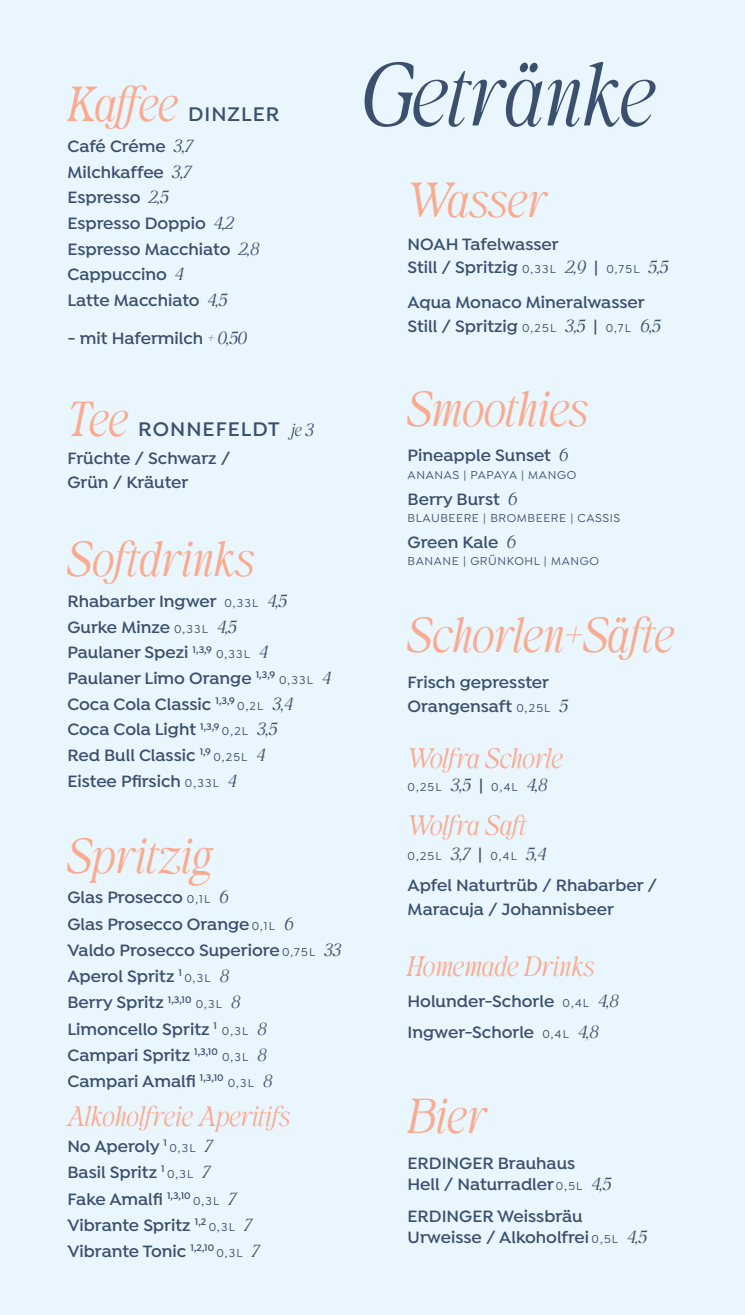
<style>
.page{position:relative;width:745px;height:1315px;background:#fff}
.page>*{position:absolute;margin:0;border:0;box-sizing:border-box;transform-origin:0 0}
.t1{font:88.73px "Behind The Nineties It";color:#3b506d}
.t2{font:49px "Behind The Nineties It";color:#faaa8f}
.t3{font:28px "Behind The Nineties It";color:#faaa8f}
.t4{font:600 21px "Isidora";letter-spacing:.05em;color:#3b506d}
.t5{font:600 17.5px/25.7px "Isidora";color:#3b506d}
.t6{font:500 12.25px "Isidora Sans";letter-spacing:.1em;color:#3b506d}
.t7{font:500 12.25px "Isidora Sans";letter-spacing:.05em;color:#3e516d}
.s1{font-family:"Behind The Nineties It";font-weight:400}
.s2{font-family:"Behind The Nineties It";font-weight:400;font-size:17.5px}
.s3{font-family:"Isidora Sans";font-weight:500;font-size:12.25px}
.s4{font-family:"Isidora";font-weight:600;font-size:17.5px}
</style>
<div class="page">
<div style="left:0;top:0;width:744px;height:1315px;background:#eaf6fe"></div>
<h2 class="t2" style="left:67px;top:72px;width:112px">Kaffee</h2>
<p class="t4" style="left:188px;top:102px;width:93px">DINZLER</p>
<p class="t5" style="left:67px;top:134px;width:193px">Café Créme <span class="s1">3,7<br></span>Milchkaffee <span class="s1">3,7<br></span>Espresso <span class="s1">2,5<br></span>Espresso Doppio <span class="s1">4,2<br></span>Espresso Macchiato <span class="s1">2,8<br></span>Cappuccino <span class="s1">4<br></span>Latte Macchiato <span class="s1">4,5</span></p>
<p class="t5" style="left:67px;top:326px;width:181px">- mit Hafermilch <span class="s1">+ 0,50</span></p>
<h2 class="t2" style="left:67px;top:386px;width:62px">Tee</h2>
<p class="t4" style="left:138px;top:416px;width:177px">RONNEFELDT <span class="s2">je 3</span></p>
<p class="t5" style="left:67px;top:447px;width:164px;line-height:24px">Früchte / Schwarz /<br>Grün / Kräuter</p>
<h2 class="t2" style="left:67px;top:527px;width:188px">Softdrinks</h2>
<p class="t5" style="left:67px;top:589px;width:221px">Rhabarber Ingwer <span class="s3">0,33L</span> <span class="s1">4,5<br></span>Gurke Minze <span class="s3">0,33L</span> <span class="s1">4,5<br></span>Paulaner Spezi <sup>1,3,9</sup></p>
<p class="t6" style="left:216px;top:647px;width:53px">0,33L <span class="s2">4</span></p>
<p class="t5" style="left:67px;top:666px;width:209px">Paulaner Limo Orange <sup>1,3,9</sup></p>
<p class="t6" style="left:279px;top:673px;width:53px">0,33L <span class="s2">4</span></p>
<p class="t5" style="left:67px;top:692px;width:169px">Coca Cola Classic <sup>1,3,9</sup></p>
<p class="t6" style="left:237px;top:699px;width:57px">0,2L <span class="s2">3,4</span></p>
<p class="t5" style="left:67px;top:717px;width:153px">Coca Cola Light <sup>1,3,9</sup></p>
<p class="t6" style="left:222px;top:724px;width:57px">0,2L <span class="s2">3,5</span></p>
<p class="t5" style="left:67px;top:743px;width:145px">Red Bull Classic <sup>1,9</sup></p>
<p class="t6" style="left:213px;top:750px;width:53px">0,25L <span class="s2">4</span></p>
<p class="t5" style="left:67px;top:769px;width:170px">Eistee Pfirsich <span class="s3">0,33L</span> <span class="s1">4</span></p>
<h2 class="t2" style="left:67px;top:823px;width:146px">Spritzig</h2>
<p class="t5" style="left:67px;top:885px;width:275px;line-height:26.2px">Glas Prosecco <span class="s3">0,1L</span> <span class="s1">6<br></span>Glas Prosecco Orange <span class="s3">0,1L</span> <span class="s1">6<br></span>Valdo Prosecco Superiore <span class="s3">0,75L</span> <span class="s1">33<br></span>Aperol Spritz <sup>1</sup></p>
<p class="t6" style="left:184px;top:971px;width:46px">0,3L <span class="s2">8</span></p>
<p class="t5" style="left:67px;top:990px;width:125px">Berry Spritz <sup>1,3,10</sup></p>
<p class="t6" style="left:195px;top:997px;width:46px">0,3L <span class="s2">8</span></p>
<p class="t5" style="left:67px;top:1017px;width:151px">Limoncello Spritz <sup>1</sup></p>
<p class="t6" style="left:222px;top:1023px;width:46px">0,3L <span class="s2">8</span></p>
<p class="t5" style="left:67px;top:1043px;width:152px">Campari Spritz <sup>1,3,10</sup></p>
<p class="t6" style="left:222px;top:1050px;width:46px">0,3L <span class="s2">8</span></p>
<p class="t5" style="left:67px;top:1069px;width:157px">Campari Amalfi <sup>1,3,10</sup></p>
<p class="t6" style="left:227px;top:1076px;width:46px">0,3L <span class="s2">8</span></p>
<h3 class="t3" style="left:67px;top:1097px;width:224px">Alkoholfreie Aperitifs</h3>
<p class="t5" style="left:67px;top:1134px;width:101px">No Aperoly <sup>1</sup></p>
<p class="t6" style="left:169px;top:1141px;width:44px">0,3L <span class="s2">7</span></p>
<p class="t5" style="left:67px;top:1160px;width:99px">Basil Spritz <sup>1</sup></p>
<p class="t6" style="left:167px;top:1167px;width:44px">0,3L <span class="s2">7</span></p>
<p class="t5" style="left:67px;top:1186px;width:125px">Fake Amalfi <sup>1,3,10</sup></p>
<p class="t6" style="left:193px;top:1193px;width:44px">0,3L <span class="s2">7</span></p>
<p class="t5" style="left:67px;top:1213px;width:140px">Vibrante Spritz <sup>1,2</sup></p>
<p class="t6" style="left:208px;top:1219px;width:44px">0,3L <span class="s2">7</span></p>
<p class="t5" style="left:67px;top:1239px;width:148px">Vibrante Tonic <sup>1,2,10</sup></p>
<p class="t6" style="left:216px;top:1246px;width:44px">0,3L <span class="s2">7</span></p>
<h1 class="t1" style="left:361px;top:36px;width:295px">Getränke</h1>
<h2 class="t2" style="left:407px;top:168px;width:140px">Wasser</h2>
<p class="t5" style="left:407px;top:232px;width:262px;line-height:24px">NOAH Tafelwasser<br>Still / Spritzig <span class="s3">0,33L</span> <span class="s1">2,9</span> | <span class="s3">0,75L</span> <span class="s1">5,5</span></p>
<p class="t5" style="left:407px;top:291px;width:254px;line-height:24px">Aqua Monaco Mineralwasser<br>Still / Spritzig <span class="s3">0,25L</span> <span class="s1">3,5</span> | <span class="s3">0,7L</span> <span class="s1">6,5</span></p>
<h2 class="t2" style="left:407px;top:376px;width:182px">Smoothies</h2>
<p class="t5" style="left:407px;top:443px;width:162px">Pineapple Sunset <span class="s1">6</span></p>
<p class="t7" style="left:407px;top:468px;width:170px">ANANAS | PAPAYA | MANGO</p>
<p class="t5" style="left:407px;top:487px;width:111px">Berry Burst <span class="s1">6</span></p>
<p class="t7" style="left:407px;top:511px;width:214px">BLAUBEERE | BROMBEERE | CASSIS</p>
<p class="t5" style="left:407px;top:530px;width:109px">Green Kale <span class="s1">6</span></p>
<p class="t7" style="left:407px;top:554px;width:193px">BANANE | GRÜNKOHL | MANGO</p>
<h2 class="t2" style="left:407px;top:603px;width:268px">Schorlen+Säfte</h2>
<p class="t5" style="left:407px;top:671px;width:162px;line-height:23.4px">Frisch gepresster<br>Orangensaft <span class="s3">0,25L</span> <span class="s1">5</span></p>
<h3 class="t3" style="left:407px;top:739px;width:157px">Wolfra Schorle</h3>
<p class="t6" style="left:407px;top:780px;width:141px">0,25L <span class="s2">3,5</span> <span class="s4">|</span> 0,4L <span class="s2">4,8</span></p>
<h3 class="t3" style="left:407px;top:806px;width:120px">Wolfra Saft</h3>
<p class="t6" style="left:407px;top:849px;width:140px">0,25L <span class="s2">3,7</span> <span class="s4">|</span> 0,4L <span class="s2">5,4</span></p>
<p class="t5" style="left:407px;top:874px;width:251px;line-height:24px">Apfel Naturtrüb / Rhabarber /<br>Maracuja / Johannisbeer</p>
<h3 class="t3" style="left:407px;top:948px;width:188px">Homemade Drinks</h3>
<p class="t5" style="left:407px;top:986px;width:212px;line-height:31px">Holunder-Schorle <span class="s3">0,4L</span> <span class="s1">4,8<br></span>Ingwer-Schorle <span class="s3">0,4L</span> <span class="s1">4,8</span></p>
<h2 class="t2" style="left:407px;top:1083px;width:80px">Bier</h2>
<p class="t5" style="left:407px;top:1153px;width:205px;line-height:21px">ERDINGER Brauhaus<br>Hell / Naturradler <span class="s3">0,5L</span> <span class="s1">4,5</span></p>
<p class="t5" style="left:407px;top:1206px;width:240px;line-height:21px">ERDINGER Weissbräu<br>Urweisse / Alkoholfrei <span class="s3">0,5L</span> <span class="s1">4,5</span></p>
</div>
